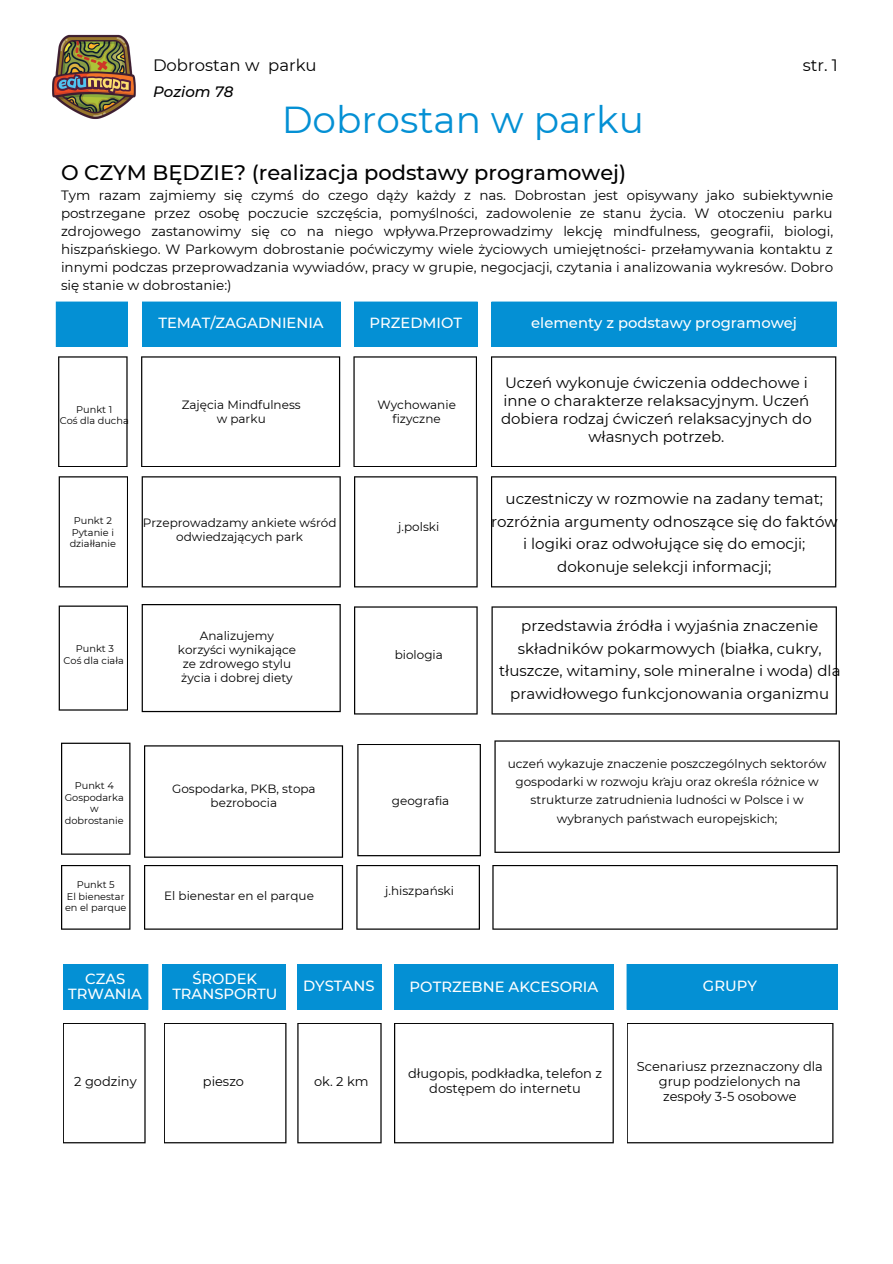
<style>
.page{position:relative;width:893px;height:1264px;background:#fff}
.page>*{position:absolute;margin:0;border:0;box-sizing:border-box;transform-origin:0 0}
.t1{font:37.5px "Montserrat";color:#0490d4}
.t2{font:500 21px "Montserrat";color:#000}
.t3{font:16.5px "Montserrat";color:#000}
.t4{font:15px/22.5px "Montserrat";color:#000;text-align:center}
.t5{font:italic 500 15px "Montserrat";color:#000}
.t6{font:500 14.7px/15.8px "Montserrat";color:#fff;text-align:center}
.t7{font:13.5px/18px "Montserrat";color:#000;text-align:justify}
.t8{font:12.9px/15.1px "Montserrat";color:#000;text-align:center}
.t9{font:12px/14px "Montserrat";color:#000;text-align:center}
.t10{font:9.75px/11.4px "Montserrat";color:#000}
</style>
<div class="page">
<div style="left:56px;top:301px;width:72px;height:46px;background:#0490d4"></div>
<div style="left:354px;top:301px;width:123px;height:46px;background:#0490d4"></div>
<div style="left:142px;top:301px;width:199px;height:46px;background:#0490d4"></div>
<div style="left:491px;top:301px;width:345px;height:46px;background:#0490d4"></div>
<svg style="left:142px;top:604px;width:199px;height:108px"></svg>
<svg style="left:141px;top:356px;width:199px;height:111px"></svg>
<svg style="left:142px;top:476px;width:199px;height:111px"></svg>
<svg style="left:144px;top:745px;width:199px;height:112px"></svg>
<svg style="left:354px;top:606px;width:123px;height:108px"></svg>
<svg style="left:353px;top:356px;width:124px;height:111px"></svg>
<svg style="left:354px;top:476px;width:123px;height:111px"></svg>
<svg style="left:357px;top:744px;width:124px;height:112px"></svg>
<svg style="left:491px;top:606px;width:345px;height:108px"></svg>
<svg style="left:491px;top:356px;width:345px;height:111px"></svg>
<svg style="left:491px;top:476px;width:345px;height:111px"></svg>
<svg style="left:494px;top:740px;width:345px;height:112px"></svg>
<svg style="left:59px;top:605px;width:69px;height:105px"></svg>
<svg style="left:58px;top:356px;width:70px;height:111px"></svg>
<svg style="left:59px;top:476px;width:69px;height:111px"></svg>
<svg style="left:61px;top:742px;width:69px;height:112px"></svg>
<img style="left:52px;top:34px;width:84px;height:85px">
<svg style="left:492px;top:865px;width:345px;height:64px"></svg>
<svg style="left:144px;top:865px;width:199px;height:64px"></svg>
<svg style="left:356px;top:865px;width:124px;height:64px"></svg>
<svg style="left:61px;top:865px;width:69px;height:64px"></svg>
<div style="left:162px;top:964px;width:124px;height:45px;background:#0490d4"></div>
<div style="left:63px;top:964px;width:85px;height:45px;background:#0490d4"></div>
<div style="left:297px;top:964px;width:84px;height:45px;background:#0490d4"></div>
<div style="left:394px;top:964px;width:219px;height:45px;background:#0490d4"></div>
<div style="left:626px;top:964px;width:211px;height:45px;background:#0490d4"></div>
<svg style="left:63px;top:1023px;width:83px;height:120px"></svg>
<svg style="left:164px;top:1023px;width:122px;height:120px"></svg>
<svg style="left:297px;top:1023px;width:84px;height:120px"></svg>
<svg style="left:627px;top:1023px;width:206px;height:120px"></svg>
<svg style="left:394px;top:1023px;width:219px;height:120px"></svg>
<p class="t3" style="left:153px;top:55px;width:165px">Dobrostan w parku</p>
<p class="t5" style="left:153px;top:82px;width:82px">Poziom 78</p>
<p class="t3" style="left:802px;top:55px;width:37px">str. 1</p>
<p class="t1" style="left:282px;top:97px;width:364px">Dobrostan w parku</p>
<p class="t2" style="left:61px;top:159px;width:566px">O CZYM BĘDZIE? (realizacja podstawy programowej)</p>
<p class="t7" style="left:61px;top:186px;width:773px">Tym razam zajmiemy się czymś do czego dąży każdy z nas. Dobrostan jest opisywany jako subiektywnie postrzegane przez osobę poczucie szczęścia, pomyślności, zadowolenie ze stanu życia. W otoczeniu parku zdrojowego zastanowimy się co na niego wpływa.Przeprowadzimy lekcję mindfulness, geografii, biologi, hiszpańskiego. W Parkowym dobrostanie poćwiczymy wiele życiowych umiejętności- przełamywania kontaktu z innymi podczas przeprowadzania wywiadów, pracy w grupie, negocjacji, czytania i analizowania wykresów. Dobro się stanie w dobrostanie:)</p>
<p class="t6" style="left:158px;top:315px;width:167px">TEMAT/ZAGADNIENIA</p>
<p class="t6" style="left:369px;top:315px;width:94px">PRZEDMIOT</p>
<p class="t6" style="left:531px;top:315px;width:267px">elementy z podstawy programowej</p>
<p class="t10" style="left:76px;top:404px;width:38px">Punkt 1</p>
<p class="t10" style="left:60px;top:415px;width:70px">Coś dla ducha</p>
<p class="t9" style="left:182px;top:397px;width:120px">Zajęcia Mindfulness w parku</p>
<p class="t9" style="left:377px;top:397px;width:80px">Wychowanie fizyczne</p>
<p class="t4" style="left:501px;top:374px;width:312px;line-height:18px">Uczeń wykonuje ćwiczenia oddechowe i inne o charakterze relaksacyjnym. Uczeń dobiera rodzaj ćwiczeń relaksacyjnych do własnych potrzeb.</p>
<p class="t10" style="left:74px;top:515px;width:40px">Punkt 2</p>
<p class="t10" style="left:70px;top:526px;width:48px">Pytanie i działłanie</p>
<p class="t9" style="left:143px;top:516px;width:195px">Przeprowadzamy ankiete wśród odwiedzających park</p>
<p class="t9" style="left:398px;top:520px;width:42px">j.polski</p>
<p class="t4" style="left:491px;top:487px;width:348px">uczestniczy w rozmowie na zadany temat; rozróżnia argumenty odnoszące się do faktów i logiki oraz odwołujące się do emocji; dokonuje selekcji informacji;</p>
<p class="t10" style="left:76px;top:643px;width:40px">Punkt 3</p>
<p class="t10" style="left:64px;top:654px;width:62px">Coś dla ciała</p>
<p class="t9" style="left:178px;top:628px;width:120px">Analizujemy korzyści wynikające ze zdrowego stylu życia i dobrej diety</p>
<p class="t9" style="left:394px;top:647px;width:50px">biologia</p>
<p class="t4" style="left:499px;top:614px;width:343px">przedstawia źródła i wyjaśnia znaczenie składników pokarmowych (białka, cukry, tłuszcze, witaminy, sole mineralne i woda) dla prawidłowego funkcjonowania organizmu</p>
<p class="t10" style="left:75px;top:780px;width:40px">Punkt 4</p>
<p class="t10" style="left:65px;top:791px;width:60px;text-align:center">Gospodarka w dobrostanie</p>
<p class="t9" style="left:172px;top:782px;width:145px">Gospodarka, PKB, stopa bezrobocia</p>
<p class="t9" style="left:392px;top:793px;width:59px">geografia</p>
<p class="t9" style="left:507px;top:754px;width:320px;line-height:18.1px">uczeń wykazuje znaczenie poszczególnych sektorów gospodarki w rozwoju kraju oraz określa różnice w strukturze zatrudnienia ludności w Polsce i w wybranych państwach europejskich;</p>
<p class="t9" style="left:663px;top:768px;width:4px">.</p>
<p class="t10" style="left:77px;top:879px;width:40px">Punkt 5</p>
<p class="t10" style="left:65px;top:890px;width:63px">El bienestar en el parque</p>
<p class="t9" style="left:164px;top:889px;width:151px">El bienestar en el parque</p>
<p class="t9" style="left:385px;top:883px;width:70px">j.hiszpański</p>
<p class="t6" style="left:68px;top:970px;width:75px">CZAS<br>TRWANIA</p>
<p class="t6" style="left:192px;top:970px;width:66px">ŚRODEK</p>
<p class="t6" style="left:172px;top:986px;width:106px">TRANSPORTU</p>
<p class="t8" style="left:74px;top:1073px;width:64px">2 godziny</p>
<p class="t8" style="left:203px;top:1073px;width:43px">pieszo</p>
<p class="t6" style="left:303px;top:978px;width:73px">DYSTANS</p>
<p class="t6" style="left:409px;top:978px;width:190px">POTRZEBNE AKCESORIA</p>
<p class="t6" style="left:703px;top:978px;width:55px">GRUPY</p>
<p class="t8" style="left:314px;top:1073px;width:56px">ok. 2 km</p>
<p class="t8" style="left:408px;top:1065px;width:195px">długopis, podkładka, telefon z dostępem do internetu</p>
<p class="t8" style="left:636px;top:1058px;width:187px">Scenariusz przeznaczony dla grup podzielonych na zespoły 3-5 osobowe</p>
</div>
